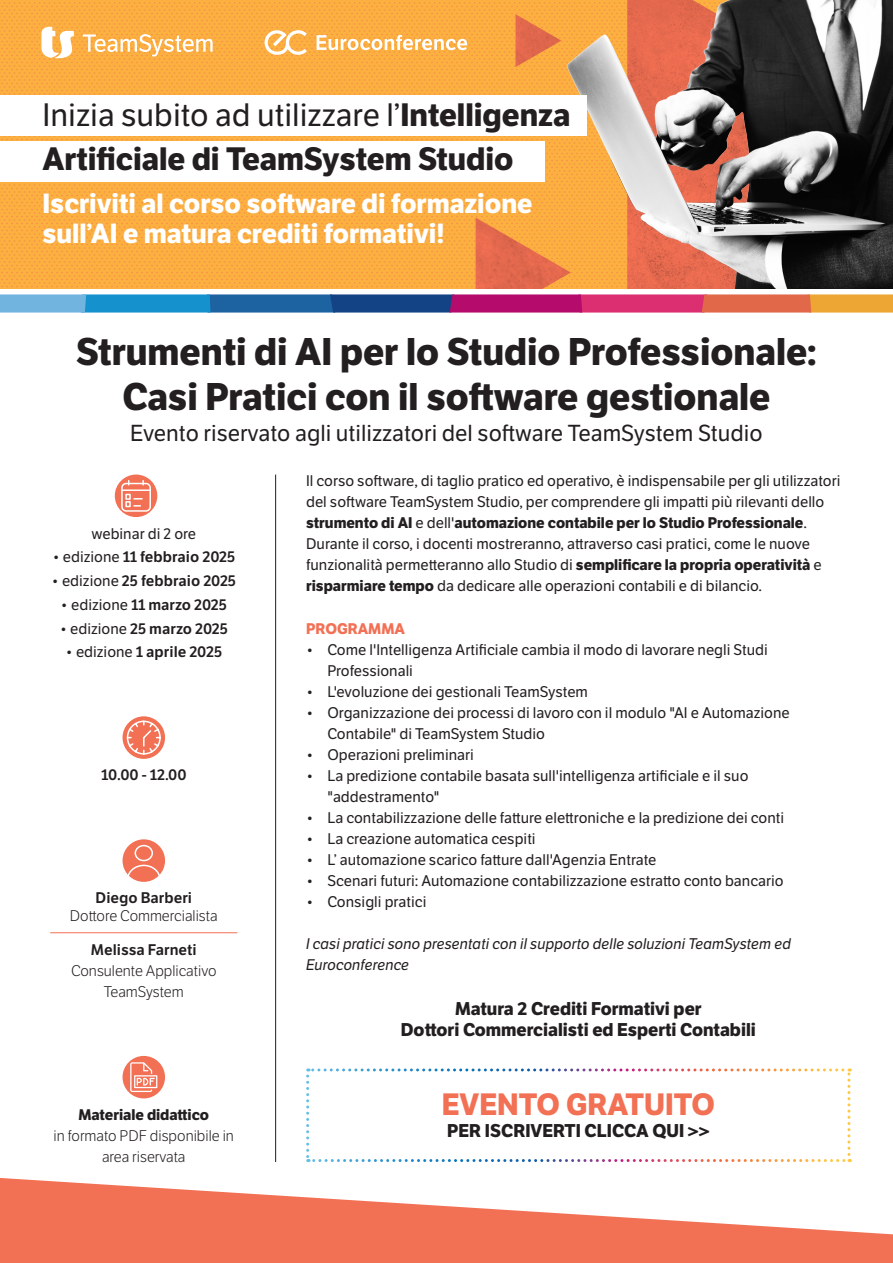
<style>
.page{position:relative;width:893px;height:1263px;background:#fff}
.page>*{position:absolute;margin:0;border:0;box-sizing:border-box;transform-origin:0 0}
.t1{font:700 37.5px/45px "LFT Etica";color:#231f20;text-align:center}
.t2{font:700 31.5px/43.5px "LFT Etica";color:#231f20}
.t3{font:700 30px "LFT Etica";color:#f27054}
.t4{font:700 27px/30px "LFT Etica";color:#fff}
.t5{font:22.5px "LFT Etica";color:#231f20}
.t6{font:700 18px "LFT Etica";color:#231f20}
.t7{font:15px/21px "LFT Etica";color:#231f20}
.t8{font:600 15px "LFT Etica";color:#231f20}
.t9{font:300 15px/21px "LFT Etica";color:#231f20;text-align:center}
.t10{font:italic 15px/21px "LFT Etica";color:#231f20}
.t11{font:700 15px "LFT Etica";color:#231f20}
.t12{font:700 15px "LFT Etica";color:#f27054}
.s1{font-weight:400}
.s2{font-weight:700}
</style>
<div class="page">
<svg style="left:0;top:0;width:516px;height:218px;background:#faad44"></svg>
<img style="left:516px;top:0;width:377px;height:218px">
<svg style="left:0;top:218px;width:893px;height:95px;background:#c99162"></svg>
<div style="left:123px;top:839px;width:42px;height:43px;background:#f27054;border-radius:50%"></div>
<svg style="left:126px;top:844px;width:35px;height:33px"></svg>
<hr style="left:50px;top:932px;width:187px;height:1px;background:#f27054">
<div style="left:123px;top:1056px;width:42px;height:42px;background:#f27054;border-radius:50%"></div>
<svg style="left:130px;top:1062px;width:27px;height:30px"></svg>
<div style="left:123px;top:716px;width:42px;height:43px;background:#f27054;border-radius:50%"></div>
<svg style="left:126px;top:720px;width:36px;height:35px"></svg>
<div style="left:115px;top:474px;width:42px;height:43px;background:#f27054;border-radius:50%"></div>
<svg style="left:120px;top:481px;width:32px;height:31px"></svg>
<svg style="left:0;top:1178px;width:893px;height:85px;fill:#f27054"></svg>
<svg style="left:306px;top:1068px;width:544px;height:94px"></svg>
<hr style="left:275px;top:474px;width:1px;height:688px;background:#231f20">
<svg style="left:41px;top:27px;width:33px;height:31px"></svg>
<svg style="left:83px;top:34px;width:130px;height:23px"></svg>
<svg style="left:317px;top:35px;width:150px;height:15px"></svg>
<svg style="left:265px;top:30px;width:42px;height:25px"></svg>
<div style="left:1px;top:95px;width:586px;height:40px;background:#fff"></div>
<div style="left:1px;top:141px;width:544px;height:40px;background:#fff"></div>
<p class="t2" style="left:43px;top:94px;width:529px"><span class="s1">Inizia subito ad utilizzare l’</span>Intelligenza<br>Artificiale di TeamSystem Studio</p>
<p class="t4" style="left:43px;top:188px;width:491px">Iscriviti al corso software di formazione sull’AI e matura crediti formativi!</p>
<p class="t1" style="left:76px;top:330px;width:742px">Strumenti di AI per lo Studio Professionale:<br>Casi Pratici con il software gestionale</p>
<p class="t5" style="left:130px;top:419px;width:634px">Evento riservato agli utilizzatori del software TeamSystem Studio</p>
<p class="t7" style="left:91px;top:523px;width:106px">webinar di 2 ore</p>
<p class="t8" style="left:52px;top:548px;width:184px"><span class="s1">• edizione</span> 11 febbraio 2025</p>
<p class="t8" style="left:51px;top:572px;width:186px"><span class="s1">• edizione</span> 25 febbraio 2025</p>
<p class="t8" style="left:61px;top:595px;width:168px"><span class="s1">• edizione</span> 11 marzo 2025</p>
<p class="t8" style="left:60px;top:619px;width:170px"><span class="s1">• edizione</span> 25 marzo 2025</p>
<p class="t8" style="left:65px;top:643px;width:158px"><span class="s1">• edizione</span> 1 aprile 2025</p>
<p class="t8" style="left:101px;top:766px;width:87px">10.00 - 12.00</p>
<p class="t8" style="left:95px;top:889px;width:98px">Diego Barberi</p>
<p class="t9" style="left:70px;top:906px;width:149px">Dottore Commercialista</p>
<p class="t8" style="left:91px;top:940px;width:107px">Melissa Farneti</p>
<p class="t9" style="left:71px;top:961px;width:147px">Consulente Applicativo<br>TeamSystem</p>
<p class="t11" style="left:78px;top:1105px;width:132px">Materiale didattico</p>
<p class="t9" style="left:54px;top:1126px;width:182px">in formato PDF disponibile in area riservata</p>
<p class="t7" style="left:306px;top:470px;width:536px">Il corso software, di taglio pratico ed operativo, è indispensabile per gli utilizzatori del software TeamSystem Studio, per comprendere gli impatti più rilevanti dello <span class="s2">strumento di AI</span> e dell'<span class="s2">automazione contabile per lo Studio Professionale</span>.<br>Durante il corso, i docenti mostreranno, attraverso casi pratici, come le nuove funzionalità permetteranno allo Studio di <span class="s2">semplificare la propria operatività</span> e <span class="s2">risparmiare tempo</span> da dedicare alle operazioni contabili e di bilancio.</p>
<p class="t12" style="left:306px;top:619px;width:100px">PROGRAMMA</p>
<p class="t7" style="left:327px;top:639px;width:442px;text-indent:-21px">• Come l'Intelligenza Artificiale cambia il modo di lavorare negli Studi<br>Professionali</p>
<p class="t7" style="left:306px;top:681px;width:283px">• L'evoluzione dei gestionali TeamSystem</p>
<p class="t7" style="left:327px;top:702px;width:464px;text-indent:-21px">• Organizzazione dei processi di lavoro con il modulo "AI e Automazione<br>Contabile" di TeamSystem Studio</p>
<p class="t7" style="left:306px;top:744px;width:169px">• Operazioni preliminari</p>
<p class="t7" style="left:327px;top:765px;width:423px;text-indent:-21px">• La predizione contabile basata sull'intelligenza artificiale e il suo "addestramento"</p>
<p class="t7" style="left:306px;top:807px;width:479px">• La contabilizzazione delle fatture elettroniche e la predizione dei conti</p>
<p class="t7" style="left:306px;top:828px;width:231px">• La creazione automatica cespiti</p>
<p class="t7" style="left:306px;top:849px;width:352px">• L’ automazione scarico fatture dall'Agenzia Entrate</p>
<p class="t7" style="left:306px;top:870px;width:479px">• Scenari futuri: Automazione contabilizzazione estratto conto bancario</p>
<p class="t7" style="left:306px;top:891px;width:122px">• Consigli pratici</p>
<p class="t10" style="left:306px;top:933px;width:487px">I casi pratici sono presentati con il supporto delle soluzioni TeamSystem ed<br>Euroconference</p>
<p class="t6" style="left:455px;top:998px;width:248px">Matura 2 Crediti Formativi per</p>
<p class="t6" style="left:401px;top:1019px;width:357px">Dottori Commercialisti ed Esperti Contabili</p>
<p class="t3" style="left:442px;top:1086px;width:275px">EVENTO GRATUITO</p>
<p class="t6" style="left:447px;top:1119px;width:264px">PER ISCRIVERTI CLICCA QUI &gt;&gt;</p>
</div>
